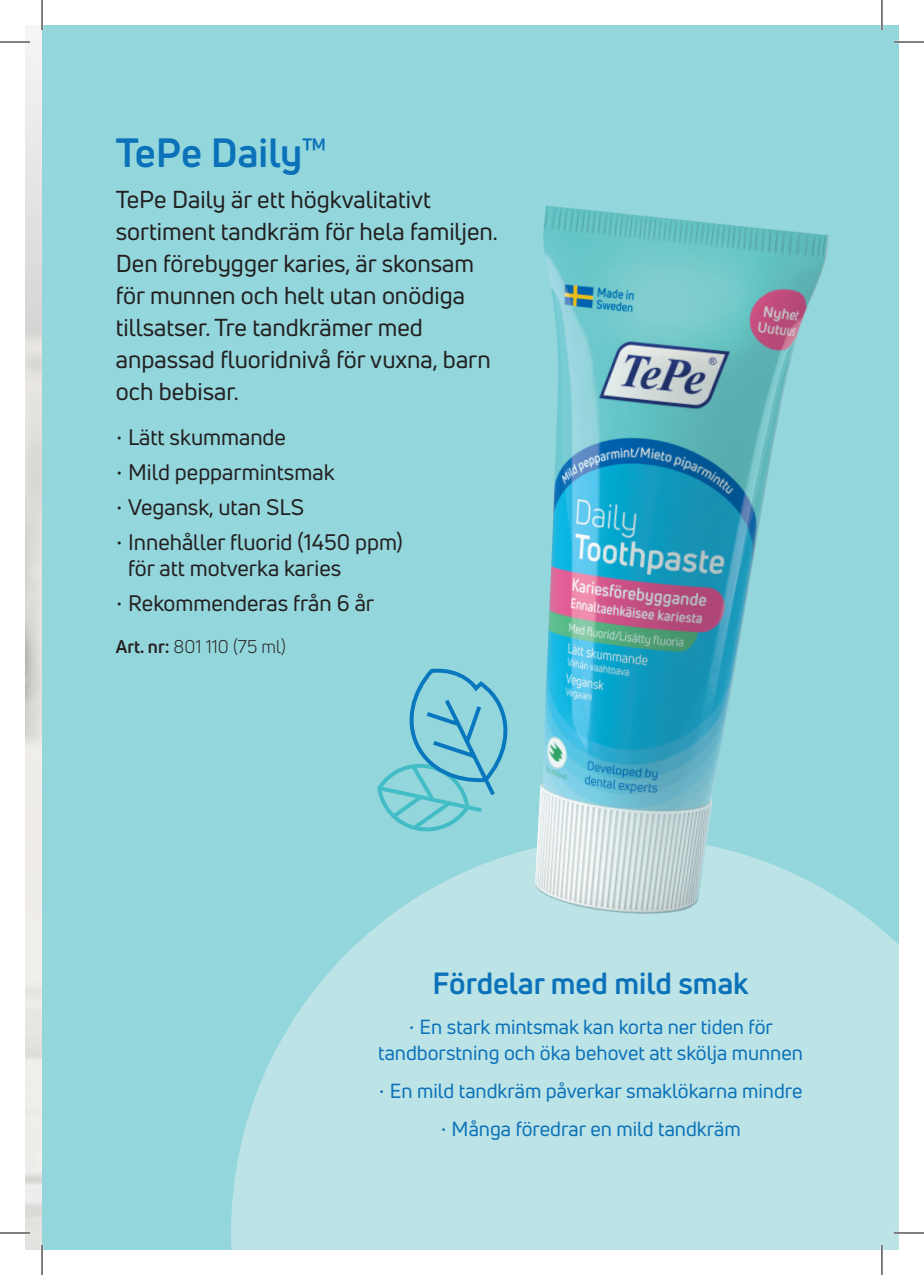
<style>
.page{position:relative;width:924px;height:1275px;background:#fff}
.page>*{position:absolute;margin:0;border:0;box-sizing:border-box;transform-origin:0 0}
.t1{font:700 40px "Uni Neue";color:#0b72ba}
.t2{font:700 30px "Uni Neue";color:#0b72ba}
.t3{font:24px/32px "Uni Neue";color:#231f20}
.t4{font:22px/26.4px "Uni Neue";color:#231f20}
.t5{font:20px/26px "Uni Neue";color:#0b72ba;text-align:center}
.t6{font:18px "Uni Neue";color:#231f20}
.s1{font-style:inherit}
.s2{font-weight:700}
</style>
<div class="page">
<div style="left:42px;top:25px;width:856px;height:1225px;background:#93d6dc"></div>
<svg style="left:231px;top:848px;width:667px;height:402px;background:#b6e1e3"></svg>
<img style="left:534px;top:205px;width:295px;height:710px">
<svg style="left:377px;top:668px;width:131px;height:164px"></svg>
<hr style="left:893px;top:41px;width:30px;height:2px;background:#fff">
<hr style="left:893px;top:1231px;width:30px;height:3px;background:#fff">
<hr style="left:880px;top:0;width:2px;height:30px;background:#fff">
<hr style="left:880px;top:1245px;width:2px;height:30px;background:#fff">
<hr style="left:0;top:42px;width:30px;height:1px;background:#000">
<hr style="left:893px;top:42px;width:30px;height:1px;background:#000">
<hr style="left:0;top:1232px;width:30px;height:1px;background:#000">
<hr style="left:893px;top:1232px;width:30px;height:1px;background:#000">
<hr style="left:42px;top:0;width:1px;height:30px;background:#000">
<hr style="left:42px;top:1245px;width:1px;height:30px;background:#000">
<hr style="left:881px;top:0;width:1px;height:30px;background:#000">
<hr style="left:881px;top:1245px;width:1px;height:30px;background:#000">
<h1 class="t1" style="left:116px;top:128px;width:213px">TePe Daily™</h1>
<p class="t3" style="left:116px;top:183px;width:383px">TePe Daily är ett högkvalitativt sortiment tandkräm för hela familjen.<br>Den förebygger karies, är skonsam för munnen och helt utan onödiga tillsatser. Tre tandkrämer med anpassad fluoridnivå för vuxna, barn och bebisar.</p>
<p class="t4" style="left:116px;top:424px;width:172px"><span class="s1">•</span> Lätt skummande</p>
<p class="t4" style="left:116px;top:459px;width:220px"><span class="s1">•</span> Mild pepparmintsmak</p>
<p class="t4" style="left:116px;top:494px;width:190px"><span class="s1">•</span> Vegansk, utan SLS</p>
<p class="t4" style="left:128px;top:528px;width:276px;text-indent:-12px"><span class="s1">•</span> Innehåller fluorid (1450 ppm) för att motverka karies</p>
<p class="t4" style="left:116px;top:590px;width:260px"><span class="s1">•</span> Rekommenderas från 6 år</p>
<p class="t6" style="left:116px;top:636px;width:171px"><span class="s2">Art. nr:</span> 801 110 (75 ml)</p>
<p class="t2" style="left:432px;top:964px;width:317px">Fördelar med mild smak</p>
<p class="t5" style="left:378px;top:1013px;width:426px"><span class="s1">•</span> En stark mintsmak kan korta ner tiden för tandborstning och öka behovet att skölja munnen</p>
<p class="t5" style="left:378px;top:1077px;width:425px"><span class="s1">•</span> En mild tandkräm påverkar smaklökarna mindre</p>
<p class="t5" style="left:440px;top:1115px;width:301px"><span class="s1">•</span> Många föredrar en mild tandkräm</p>
</div>
